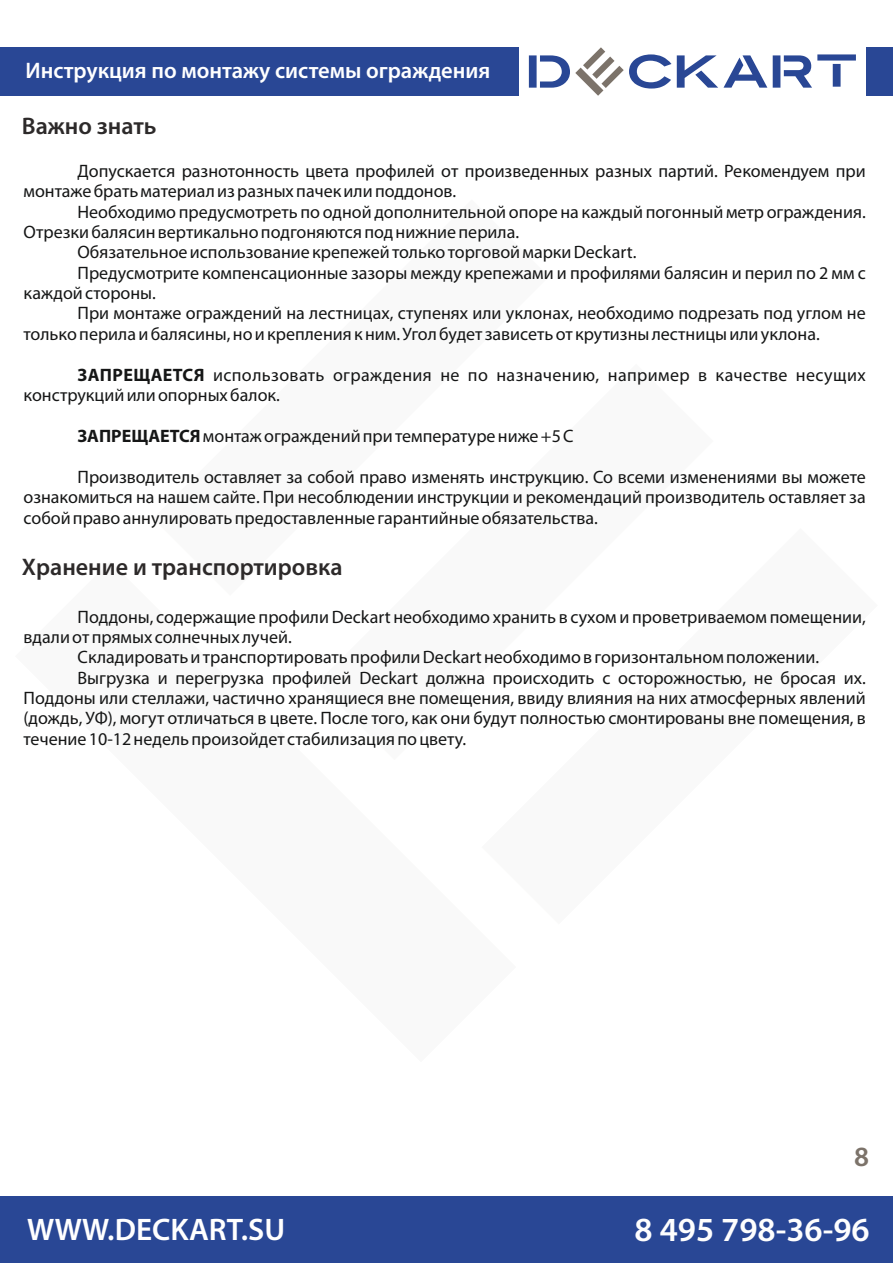
<style>
.page{position:relative;width:893px;height:1263px;background:#fff}
.page>*{position:absolute;margin:0;border:0;box-sizing:border-box;transform-origin:0 0}
.t1{font:600 33.9px "Myriad Pro";color:#fefefe}
.t2{font:600 31.2px "Myriad Pro";color:#fff}
.t3{font:600 27.9px "Myriad Pro";color:#7c736a}
.t4{font:600 24px "Myriad Pro";color:#2d2a2a}
.t5{font:600 22.5px "Myriad Pro";color:#fff}
.t6{font:18px/20.4px "Myriad Pro";color:#151616}
.t7{font:18px/20.4px "Myriad Pro";letter-spacing:.02em;color:#151616}
.s1{font-weight:700}
</style>
<div class="page">
<div style="left:0;top:47px;width:519px;height:49px;background:#294795"></div>
<svg style="left:529px;top:47px;width:327px;height:49px"></svg>
<div style="left:866px;top:47px;width:27px;height:49px;background:#294795"></div>
<div style="left:0;top:1197px;width:893px;height:66px;background:#294795"></div>
<p class="t5" style="left:26px;top:61px;width:466px">Инструкция по монтажу системы ограждения</p>
<h3 class="t4" style="left:22px;top:116px;width:136px">Важно знать</h3>
<p class="t6" style="left:24px;top:162px;width:844px;text-indent:54px">Допускается разнотонность цвета профилей от произведенных разных партий. Рекомендуем при монтаже брать материал из разных пачек или поддонов.</p>
<p class="t6" style="left:78px;top:203px;width:790px">Необходимо предусмотреть по одной дополнительной опоре на каждый погонный метр ограждения.</p>
<p class="t6" style="left:24px;top:223px;width:497px">Отрезки балясин вертикально подгоняются под нижние перила.</p>
<p class="t6" style="left:78px;top:244px;width:560px">Обязательное использование крепежей только торговой марки Deckart.</p>
<p class="t6" style="left:78px;top:264px;width:790px">Предусмотрите компенсационные зазоры между крепежами и профилями балясин и перил по 2 мм с</p>
<p class="t6" style="left:24px;top:284px;width:134px">каждой стороны.</p>
<p class="t6" style="left:78px;top:305px;width:790px">При монтаже ограждений на лестницах, ступенях или уклонах, необходимо подрезать под углом не</p>
<p class="t6" style="left:24px;top:325px;width:798px">только перила и балясины, но и крепления к ним. Угол будет зависеть от крутизны лестницы или уклона.</p>
<p class="t7" style="left:24px;top:366px;width:844px;text-indent:54px"><span class="s1">ЗАПРЕЩАЕТСЯ</span> использовать ограждения не по назначению, например в качестве несущих конструкций или опорных балок.</p>
<p class="t6" style="left:78px;top:427px;width:498px"><span class="s1">ЗАПРЕЩАЕТСЯ</span>монтаж ограждений при температуре ниже +5 С</p>
<p class="t6" style="left:23px;top:468px;width:844px;text-align:justify;text-indent:54px">Производитель оставляет за собой право изменять инструкцию. Со всеми изменениями вы можете ознакомиться на нашем сайте. При несоблюдении инструкции и рекомендаций производитель оставляет за собой право аннулировать предоставленные гарантийные обязательства.</p>
<h3 class="t4" style="left:22px;top:557px;width:322px">Хранение и транспортировка</h3>
<p class="t6" style="left:78px;top:608px;width:790px">Поддоны, содержащие профили Deckart необходимо хранить в сухом и проветриваемом помещении,</p>
<p class="t6" style="left:24px;top:628px;width:270px">вдали от прямых солнечных лучей.</p>
<p class="t6" style="left:78px;top:649px;width:743px">Складировать и транспортировать профили Deckart необходимо в горизонтальном положении.</p>
<p class="t6" style="left:78px;top:669px;width:790px">Выгрузка и перегрузка профилей Deckart должна происходить с осторожностью, не бросая их.</p>
<p class="t6" style="left:24px;top:689px;width:844px">Поддоны или стеллажи, частично хранящиеся вне помещения, ввиду влияния на них атмосферных явлений</p>
<p class="t6" style="left:24px;top:710px;width:844px">(дождь, УФ), могут отличаться в цвете. После того, как они будут полностью смонтированы вне помещения, в</p>
<p class="t6" style="left:24px;top:730px;width:444px">течение 10-12 недель произойдет стабилизация по цвету.</p>
<h3 class="t3" style="left:854px;top:1145px;width:16px">8</h3>
<h2 class="t2" style="left:27px;top:1216px;width:260px">WWW.DECKART.SU</h2>
<h1 class="t1" style="left:635px;top:1216px;width:237px">8 495 798-36-96</h1>
</div>
